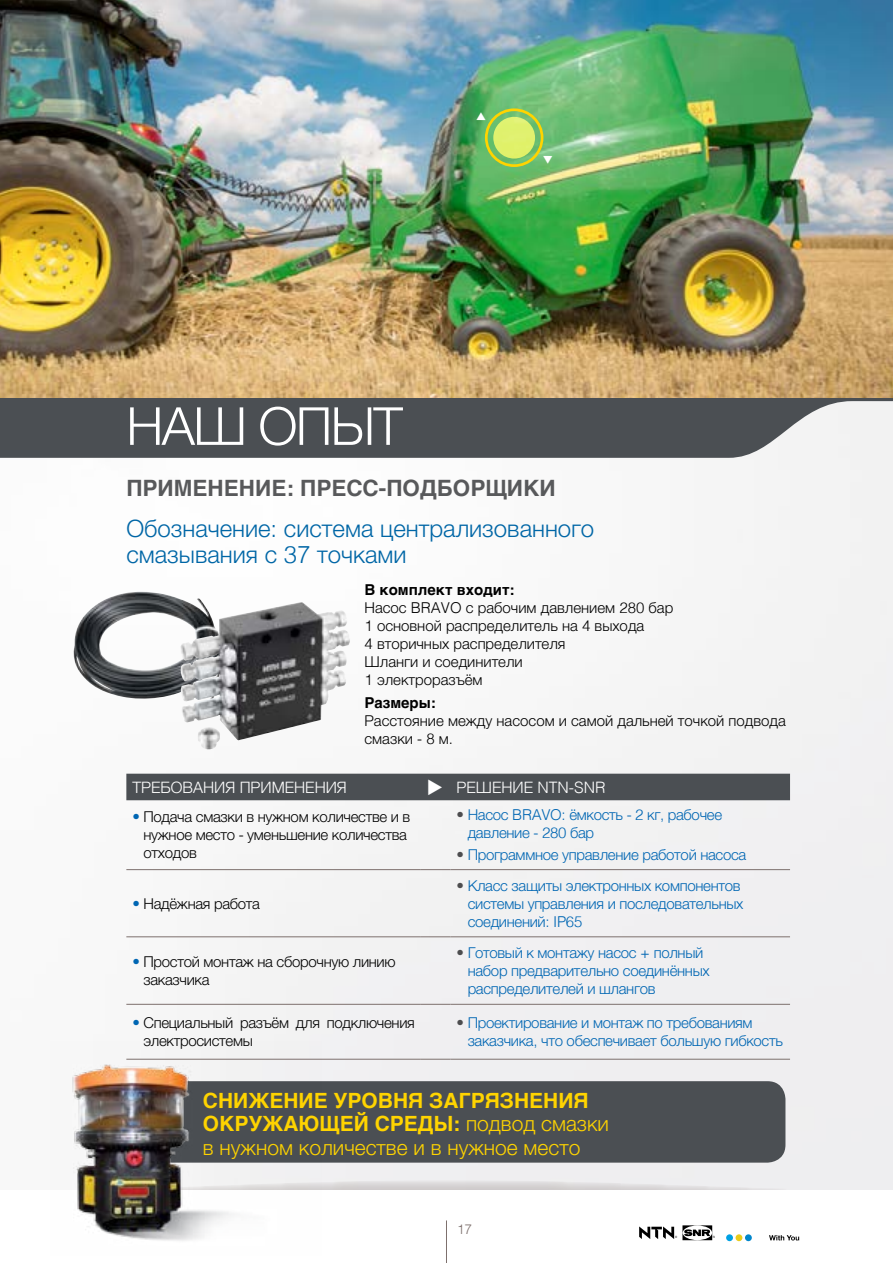
<style>
.page{position:relative;width:893px;height:1263px;background:#fff}
.page>*{position:absolute;margin:0;border:0;box-sizing:border-box;transform-origin:0 0}
.t1{font:300 52.5px "Helvetica";color:#fff}
.t2{font:300 24px/25.5px "Helvetica";color:#0066a6}
.t3{font:700 22.5px "Helvetica";color:#58595b}
.t4{font:300 21px/23.2px "Helvetica";color:#ffd400}
.t5{font:700 21px "Helvetica";color:#ffd400}
.t6{font:300 15.75px "Helvetica";color:#fff}
.t7{font:300 15px/18px "Helvetica";letter-spacing:-.02em;color:#0066b3}
.t8{font:300 15px/18px "Helvetica";color:#000}
.t9{font:300 15px/18px "Helvetica";letter-spacing:-.02em;color:#000}
.t10{font:700 15px "Helvetica";color:#000}
.t11{font:300 13.5px "Helvetica";color:#7d706d}
.s1{color:#0066b3}
.s2{color:#4d4d4f}
.s3{font-weight:700}
</style>
<div class="page">
<img style="left:126px;top:458px;width:767px;height:732px">
<hr style="left:0;top:0;width:1px;height:1263px;background:#dcddde">
<hr style="left:0;top:1190px;width:872px;height:1px;background:#a79d9a">
<div style="left:0;top:1191px;width:893px;height:72px;background:#fff"></div>
<hr style="left:446px;top:1220px;width:1px;height:43px;background:#7d706d">
<svg style="left:321px;top:1180px;width:478px;height:60px"></svg>
<div style="left:726px;top:1234px;width:7px;height:7px;background:#00a1e4;border-radius:50%"></div>
<div style="left:745px;top:1234px;width:7px;height:7px;background:#0086cc;border-radius:50%"></div>
<div style="left:735px;top:1234px;width:7px;height:7px;background:#eacc1b;border-radius:50%"></div>
<svg style="left:0;top:398px;width:893px;height:60px;background:#5e6165"></svg>
<div style="left:126px;top:774px;width:664px;height:26px;background:#4b4f53"></div>
<hr style="left:126px;top:869px;width:295px;height:1px;background:#7d706d">
<hr style="left:421px;top:869px;width:30px;height:1px;background:#7d706d">
<hr style="left:451px;top:869px;width:339px;height:1px;background:#7d706d">
<hr style="left:126px;top:936px;width:295px;height:1px;background:#7d706d">
<hr style="left:421px;top:936px;width:30px;height:1px;background:#7d706d">
<hr style="left:451px;top:936px;width:339px;height:1px;background:#7d706d">
<hr style="left:126px;top:1004px;width:295px;height:1px;background:#7d706d">
<hr style="left:421px;top:1004px;width:30px;height:1px;background:#7d706d">
<hr style="left:451px;top:1004px;width:339px;height:1px;background:#7d706d">
<hr style="left:126px;top:1059px;width:295px;height:1px;background:#7d706d">
<hr style="left:421px;top:1059px;width:30px;height:1px;background:#7d706d">
<hr style="left:451px;top:1059px;width:339px;height:1px;background:#7d706d">
<div style="left:121px;top:1081px;width:664px;height:81px;background:#4b4f53;border-radius:18px"></div>
<img style="left:51px;top:1042px;width:270px;height:199px">
<img style="left:73px;top:592px;width:148px;height:111px">
<img style="left:180px;top:602px;width:170px;height:138px">
<img style="left:0;top:0;width:893px;height:398px">
<div style="left:485px;top:108px;width:58px;height:59px;border:3px solid #ffd400;border-radius:50%"></div>
<div style="left:493px;top:117px;width:42px;height:42px;background:#e0f16d;border-radius:50%"></div>
<svg style="left:477px;top:112px;width:11px;height:12px"></svg>
<svg style="left:541px;top:152px;width:11px;height:12px"></svg>
<h1 class="t1" style="left:126px;top:382px;width:169px">НАШ ОПЫТ</h1>
<h3 class="t3" style="left:126px;top:470px;width:206px">Применение: пресс</h3>
<h3 class="t3" style="left:379px;top:470px;width:75px">-подбор</h3>
<h3 class="t3" style="left:485px;top:470px;width:72px">щики</h3>
<h2 class="t2" style="left:126px;top:514px;width:469px">Обозначение: система централизованного смазывания с 37 точками</h2>
<p class="t10" style="left:364px;top:578px;width:151px">В комплект входит:</p>
<p class="t8" style="left:364px;top:598px;width:310px">Насос BRAVO с рабочим давлением 280 бар<br>1 основной распределитель на 4 выхода<br>4 вторичных распределителя<br>Шланги и соединители<br>1 электроразъём</p>
<p class="t10" style="left:364px;top:690px;width:73px">Размеры:</p>
<p class="t8" style="left:364px;top:710px;width:423px">Расстояние между насосом и самой дальней точкой подвода смазки - 8 м.</p>
<p class="t6" style="left:132px;top:773px;width:51px">ТРЕБОВА</p>
<p class="t6" style="left:203px;top:773px;width:145px">НИЯ ПРИМЕНЕНИЯ</p>
<p class="t6" style="left:427px;top:773px;width:180px">◆ РЕШЕНИЕ NTN-SNR</p>
<p class="t9" style="left:143px;top:807px;width:268px;text-indent:-11px"><span class="s1">•</span> Подача смазки в нужном количестве и в нужное место - уменьшение количества отходов</p>
<p class="t7" style="left:468px;top:805px;width:256px;text-indent:-11px"><span class="s2">•</span> Насос BRAVO: ёмкость - 2 кг, рабочее давление - 280 бар</p>
<p class="t7" style="left:457px;top:845px;width:291px"><span class="s2">•</span> Программное управление работой насоса</p>
<p class="t9" style="left:132px;top:893px;width:129px"><span class="s1">•</span> Надёжная работа</p>
<p class="t7" style="left:468px;top:875px;width:277px;text-indent:-11px"><span class="s2">•</span> Класс защиты электронных компонентов системы управления и последовательных соединений: IP65</p>
<p class="t9" style="left:143px;top:951px;width:254px;text-indent:-11px"><span class="s1">•</span> Простой монтаж на сборочную линию заказчика</p>
<p class="t7" style="left:468px;top:942px;width:244px;text-indent:-11px"><span class="s2">•</span> Готовый к монтажу насос + полный набор предварительно соединённых распределителей и шлангов</p>
<p class="t9" style="left:143px;top:1013px;width:273px;text-indent:-11px"><span class="s1">•</span> Специальный разъём для подключения электросистемы</p>
<p class="t7" style="left:468px;top:1013px;width:317px;text-indent:-11px"><span class="s2">•</span> Проектирование и монтаж по требованиям заказчика, что обеспечивает большую гибкость</p>
<h3 class="t5" style="left:203px;top:1084px;width:147px">Снижение уров</h3>
<h3 class="t5" style="left:393px;top:1084px;width:52px">ня загряз</h3>
<h3 class="t5" style="left:514px;top:1084px;width:74px">нения</h3>
<h3 class="t5" style="left:203px;top:1107px;width:17px">окружа</h3>
<h3 class="t5" style="left:299px;top:1107px;width:91px">ющей сре</h3>
<h3 class="t4" style="left:203px;top:1111px;width:408px;text-indent:215px"><span class="s3">ды:</span> подвод смазки в нужном количестве и в нужное место</h3>
<p class="t11" style="left:457px;top:1218px;width:17px">17</p>
</div>
